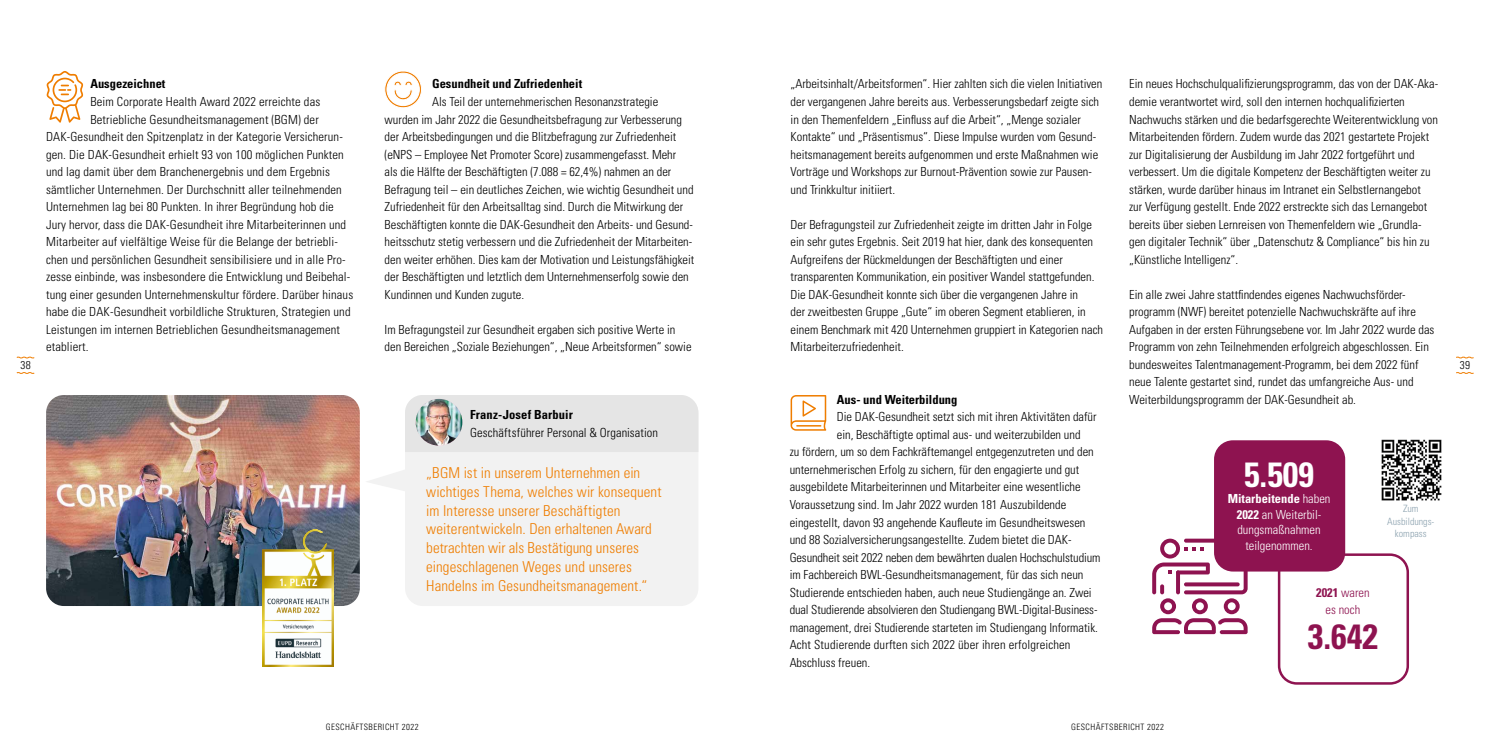
<style>
.page{position:relative;width:1489px;height:745px;background:#fff}
.page>*{position:absolute;margin:0;border:0;box-sizing:border-box;transform-origin:0 0}
.t1{font:700 condensed 35px "Univers LT Std";color:#8e1350}
.t2{font:700 condensed 35px "Univers LT Std";color:#fff}
.t3{font:300 condensed 15px/18.8px "Univers LT Std";letter-spacing:.005em;color:#ef7d00}
.t4{font:300 condensed 12.5px/17.5px "Univers LT Std";color:#000}
.t5{font:700 condensed 12.5px "Univers LT Std";color:#000}
.t6{font:300 condensed 12.5px/15.6px "Univers LT Std";color:#fff;text-align:center}
.t7{font:300 condensed 12.5px/17.5px "Univers LT Std";color:#8e1350;text-align:center}
.t8{font:300 condensed 11.25px "Univers LT Std";color:#000}
.t9{font:300 condensed 10px/12.5px "Univers LT Std";color:#8da3b0;text-align:center}
.t10{font:300 condensed 8.75px "Univers LT Std";letter-spacing:.05em;color:#000}
.s1{font-weight:700}
</style>
<div class="page">
<img style="left:46px;top:395px;width:314px;height:210px">
<img style="left:262px;top:529px;width:71px;height:137px">
<svg style="left:367px;top:470px;width:38px;height:21px"></svg>
<div style="left:405px;top:395px;width:293px;height:210px;background:#f2f2f2;border-radius:18px"></div>
<div style="left:405px;top:395px;width:293px;height:56px;background:#e5e5e5"></div>
<img style="left:415px;top:398px;width:47px;height:47px;border-radius:23px">
<svg style="left:384px;top:71px;width:37px;height:37px"></svg>
<svg style="left:790px;top:395px;width:36px;height:35px"></svg>
<div style="left:1277px;top:553px;width:131px;height:131px;border:2px solid #8e1350;border-radius:18px"></div>
<img style="left:1381px;top:439px;width:61px;height:62px">
<svg style="left:1152px;top:538px;width:95px;height:95px"></svg>
<div style="left:1215px;top:441px;width:128px;height:129px;background:#8e1350;border-radius:18px"></div>
<div style="left:1213px;top:440px;width:131px;height:131px;border:2px solid #8e1350;border-radius:18px"></div>
<svg style="left:46px;top:71px;width:37px;height:52px"></svg>
<svg style="left:16px;top:356px;width:19px;height:2px"></svg>
<svg style="left:16px;top:372px;width:19px;height:2px"></svg>
<svg style="left:1456px;top:356px;width:17px;height:2px"></svg>
<svg style="left:1456px;top:372px;width:17px;height:2px"></svg>
<p class="t5" style="left:432px;top:76px;width:151px">Gesundheit und Zufriedenheit</p>
<p class="t4" style="left:384px;top:93px;width:311px;text-indent:47px">Als Teil der unternehmerischen Resonanzstrategie wurden im Jahr 2022 die Gesundheitsbefragung zur Verbesserung der Arbeitsbedingungen und die Blitzbefragung zur Zufriedenheit (eNPS – Employee Net Promoter Score) zusammengefasst. Mehr<br>als die Hälfte der Beschäftigten (7.088 = 62,4%) nahmen an der Befragung teil – ein deutliches Zeichen, wie wichtig Gesundheit und Zufriedenheit für den Arbeitsalltag sind. Durch die Mitwirkung der Beschäftigten konnte die DAK-Gesundheit den Arbeits- und Gesund&shy;heitsschutz stetig verbessern und die Zufriedenheit der Mitarbeiten&shy;den weiter erhöhen. Dies kam der Motivation und Leistungsfähigkeit der Beschäftigten und letztlich dem Unternehmenserfolg sowie den Kundinnen und Kunden zugute.</p>
<p class="t4" style="left:384px;top:320px;width:308px">Im Befragungsteil zur Gesundheit ergaben sich positive Werte in den Bereichen „Soziale Beziehungen“, „Neue Arbeitsformen“ sowie</p>
<p class="t4" style="left:790px;top:75px;width:313px">„Arbeitsinhalt/Arbeitsformen“. Hier zahlten sich die vielen Initiativen der vergangenen Jahre bereits aus. Verbesserungsbedarf zeigte sich in den Themenfeldern „Einfluss auf die Arbeit“, „Menge sozialer Kontakte“ und „Präsentismus“. Diese Impulse wurden vom Gesund&shy;heitsmanagement bereits aufgenommen und erste Maßnahmen wie Vorträge und Workshops zur Burnout-Prävention sowie zur Pausen&shy;und Trinkkultur initiiert.</p>
<p class="t4" style="left:790px;top:215px;width:314px">Der Befragungsteil zur Zufriedenheit zeigte im dritten Jahr in Folge ein sehr gutes Ergebnis. Seit 2019 hat hier, dank des konsequenten Aufgreifens der Rückmeldungen der Beschäftigten und einer transparenten Kommunikation, ein positiver Wandel stattgefunden.<br>Die DAK-Gesundheit konnte sich über die vergangenen Jahre in<br>der zweitbesten Gruppe „Gute“ im oberen Segment etablieren, in einem Benchmark mit 420 Unternehmen gruppiert in Kategorien nach Mitarbeiterzufriedenheit.</p>
<p class="t4" style="left:1129px;top:75px;width:310px">Ein neues Hochschulqualifizierungsprogramm, das von der DAK-Aka&shy;demie verantwortet wird, soll den internen hochqualifizierten Nachwuchs stärken und die bedarfsgerechte Weiterentwicklung von Mitarbeitenden fördern. Zudem wurde das 2021 gestartete Projekt zur Digitalisierung der Ausbildung im Jahr 2022 fortgeführt und verbessert. Um die digitale Kompetenz der Beschäftigten weiter zu stärken, wurde darüber hinaus im Intranet ein Selbstlernangebot<br>zur Verfügung gestellt. Ende 2022 erstreckte sich das Lernangebot bereits über sieben Lernreisen von Themenfeldern wie „Grundla&shy;gen digitaler Technik“ über „Datenschutz &amp; Compliance“ bis hin zu „Künstliche Intelligenz“.</p>
<p class="t4" style="left:1129px;top:285px;width:307px">Ein alle zwei Jahre stattfindendes eigenes Nachwuchsförder&shy;programm (NWF) bereitet potenzielle Nachwuchskräfte auf ihre Aufgaben in der ersten Führungsebene vor. Im Jahr 2022 wurde das Programm von zehn Teilnehmenden erfolgreich abgeschlossen. Ein bundesweites Talentmanagement-Programm, bei dem 2022 fünf neue Talente gestartet sind, rundet das umfangreiche Aus- und Weiterbildungsprogramm der DAK-Gesundheit ab.</p>
<p class="t5" style="left:90px;top:76px;width:76px">Ausgezeichnet</p>
<p class="t4" style="left:90px;top:93px;width:231px">Beim Corporate Health Award 2022 erreichte das</p>
<p class="t4" style="left:90px;top:110px;width:230px">Betriebliche Gesundheitsmanagement (BGM) der</p>
<p class="t4" style="left:46px;top:128px;width:298px">DAK-Gesundheit den Spitzenplatz in der Kategorie Versicherun-</p>
<p class="t4" style="left:46px;top:145px;width:299px">gen. Die DAK-Gesundheit erhielt 93 von 100 möglichen Punkten</p>
<p class="t4" style="left:46px;top:163px;width:285px">und lag damit über dem Branchenergebnis und dem Ergebnis</p>
<p class="t4" style="left:46px;top:180px;width:297px">sämtlicher Unternehmen. Der Durchschnitt aller teilnehmenden</p>
<p class="t4" style="left:46px;top:198px;width:289px">Unternehmen lag bei 80 Punkten. In ihrer Begründung hob die</p>
<p class="t4" style="left:46px;top:215px;width:301px">Jury hervor, dass die DAK-Gesundheit ihre Mitarbeiterinnen und</p>
<p class="t4" style="left:46px;top:233px;width:293px">Mitarbeiter auf vielfältige Weise für die Belange der betriebli-</p>
<p class="t4" style="left:46px;top:250px;width:301px">chen und persönlichen Gesundheit sensibilisiere und in alle Pro-</p>
<p class="t4" style="left:46px;top:268px;width:306px">zesse einbinde, was insbesondere die Entwicklung und Beibehal-</p>
<p class="t4" style="left:46px;top:285px;width:309px">tung einer gesunden Unternehmenskultur fördere. Darüber hinaus</p>
<p class="t4" style="left:46px;top:303px;width:306px">habe die DAK-Gesundheit vorbildliche Strukturen, Strategien und</p>
<p class="t4" style="left:46px;top:320px;width:295px">Leistungen im internen Betrieblichen Gesundheitsmanagement</p>
<p class="t4" style="left:46px;top:338px;width:44px">etabliert.</p>
<p class="t8" style="left:20px;top:358px;width:12px">38</p>
<p class="t8" style="left:1459px;top:358px;width:12px">39</p>
<p class="t5" style="left:836px;top:391px;width:122px">Aus- und Weiterbildung</p>
<p class="t4" style="left:836px;top:408px;width:261px">Die DAK-Gesundheit setzt sich mit ihren Aktivitäten dafür</p>
<p class="t4" style="left:836px;top:425px;width:245px">ein, Beschäftigte optimal aus- und weiterzubilden und</p>
<p class="t4" style="left:789px;top:443px;width:305px">zu fördern, um so dem Fachkräftemangel entgegenzutreten und den</p>
<p class="t4" style="left:789px;top:460px;width:291px">unternehmerischen Erfolg zu sichern, für den engagierte und gut</p>
<p class="t4" style="left:789px;top:478px;width:292px">ausgebildete Mitarbeiterinnen und Mitarbeiter eine wesentliche</p>
<p class="t4" style="left:789px;top:495px;width:278px">Voraussetzung sind. Im Jahr 2022 wurden 181 Auszubildende</p>
<p class="t4" style="left:789px;top:513px;width:297px">eingestellt, davon 93 angehende Kaufleute im Gesundheitswesen</p>
<p class="t4" style="left:789px;top:530px;width:283px">und 88 Sozialversicherungsangestellte. Zudem bietet die DAK-</p>
<p class="t4" style="left:789px;top:548px;width:312px">Gesundheit seit 2022 neben dem bewährten dualen Hochschulstudium</p>
<p class="t4" style="left:789px;top:565px;width:295px">im Fachbereich BWL-Gesundheitsmanagement, für das sich neun</p>
<p class="t4" style="left:789px;top:583px;width:303px">Studierende entschieden haben, auch neue Studiengänge an. Zwei</p>
<p class="t4" style="left:789px;top:600px;width:309px">dual Studierende absolvieren den Studiengang BWL-Digital-Business-</p>
<p class="t4" style="left:789px;top:618px;width:310px">management, drei Studierende starteten im Studiengang Informatik.</p>
<p class="t4" style="left:789px;top:635px;width:282px">Acht Studierende durften sich 2022 über ihren erfolgreichen</p>
<p class="t4" style="left:789px;top:653px;width:82px">Abschluss freuen.</p>
<p class="t5" style="left:470px;top:407px;width:104px">Franz-Josef Barbuir</p>
<p class="t4" style="left:470px;top:423px;width:189px">Geschäftsführer Personal &amp; Organisation</p>
<h1 class="t2" style="left:1243px;top:453px;width:71px">5.509</h1>
<p class="t6" style="left:1227px;top:490px;width:104px"><span class="s1">Mitarbeitende</span> haben<br><span class="s1">2022</span> an Weiterbil&shy;dungsmaßnahmen teilgenommen.</p>
<p class="t3" style="left:426px;top:463px;width:237px">„BGM ist in unserem Unternehmen ein wichtiges Thema, welches wir konsequent im Interesse unserer Beschäftigten weiterentwickeln. Den erhaltenen Award betrachten wir als Bestätigung unseres eingeschlagenen Weges und unseres Handelns im Gesundheitsmanagement.“</p>
<p class="t9" style="left:1386px;top:502px;width:49px">Zum<br>Ausbildungs&shy;kompass</p>
<p class="t7" style="left:1315px;top:583px;width:55px"><span class="s1">2021</span> waren es noch</p>
<h1 class="t1" style="left:1307px;top:614px;width:71px">3.642</h1>
<p class="t10" style="left:326px;top:720px;width:94px">GESCHÄFTSBERICHT 2022</p>
<p class="t10" style="left:1071px;top:720px;width:94px">GESCHÄFTSBERICHT 2022</p>
</div>
